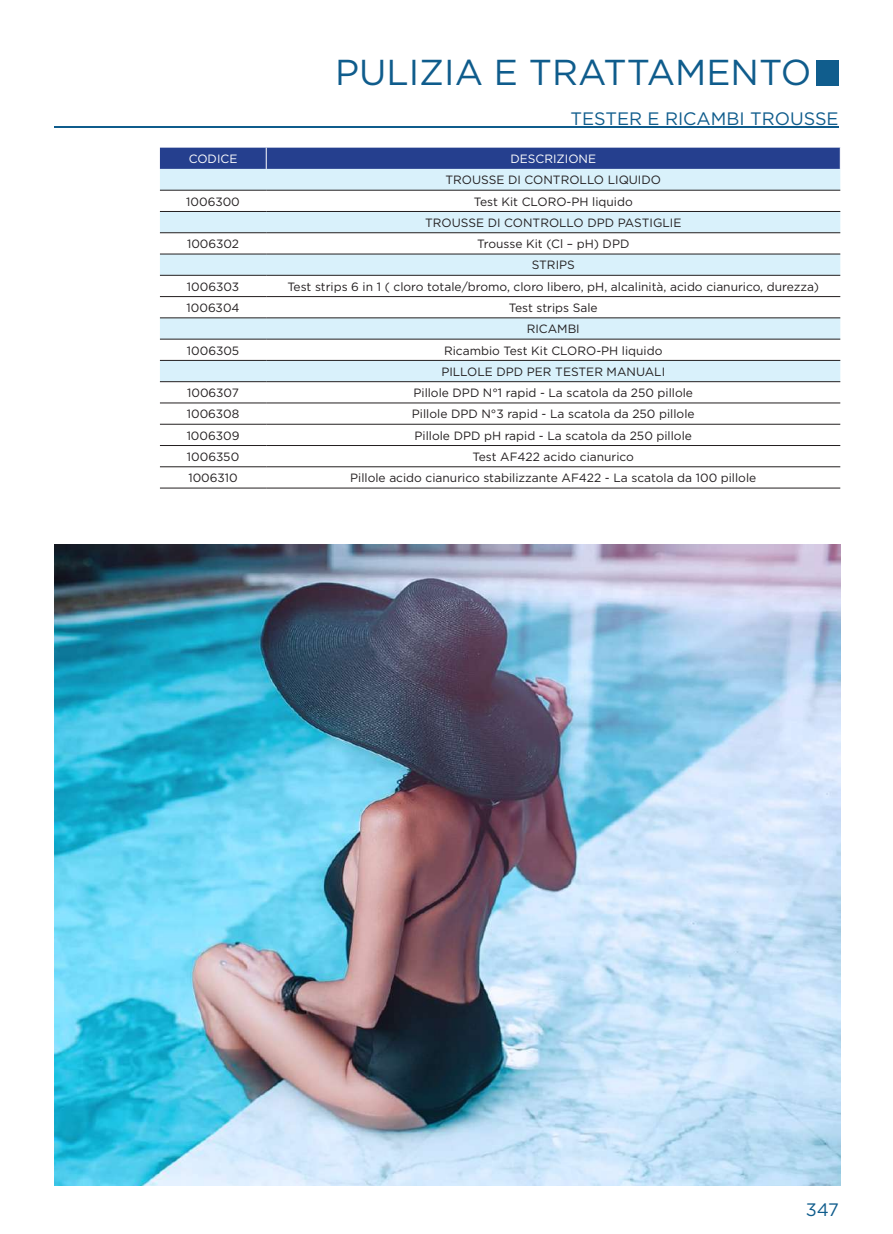
<style>
.page{position:relative;width:893px;height:1234px;background:#fff}
.page>*{position:absolute;margin:0;border:0;box-sizing:border-box;transform-origin:0 0}
.t1{font:36px "Gotham";color:#0f5c8c}
.t2{font:18px "Gotham";color:#0f5c8c}
.t3{font:12px/21.3px "Gotham";color:#231f20;text-align:center}
.t4{font:12px "Gotham";color:#fff}
</style>
<div class="page">
<hr style="left:54px;top:126px;width:785px;height:1px;background:#0f5c8c">
<div style="left:816px;top:60px;width:23px;height:25px;background:#105d8d"></div>
<img style="left:54px;top:544px;width:787px;height:641px">
<svg style="left:160px;top:169px;width:680px;height:212px;fill:#d9f1fb"></svg>
<div style="left:160px;top:148px;width:681px;height:21px;background:#253f8e"></div>
<hr style="left:160px;top:190px;width:106px;height:1px;background:#231f20">
<hr style="left:266px;top:190px;width:574px;height:1px;background:#231f20">
<hr style="left:160px;top:211px;width:106px;height:1px;background:#231f20">
<hr style="left:266px;top:211px;width:574px;height:1px;background:#231f20">
<hr style="left:160px;top:232px;width:106px;height:1px;background:#231f20">
<hr style="left:266px;top:232px;width:574px;height:1px;background:#231f20">
<hr style="left:160px;top:254px;width:106px;height:1px;background:#231f20">
<hr style="left:266px;top:254px;width:574px;height:1px;background:#231f20">
<hr style="left:160px;top:275px;width:106px;height:1px;background:#231f20">
<hr style="left:266px;top:275px;width:574px;height:1px;background:#231f20">
<hr style="left:160px;top:296px;width:106px;height:1px;background:#231f20">
<hr style="left:266px;top:296px;width:574px;height:1px;background:#231f20">
<hr style="left:160px;top:317px;width:106px;height:1px;background:#231f20">
<hr style="left:266px;top:317px;width:574px;height:1px;background:#231f20">
<hr style="left:160px;top:339px;width:106px;height:1px;background:#231f20">
<hr style="left:266px;top:339px;width:574px;height:1px;background:#231f20">
<hr style="left:160px;top:360px;width:106px;height:1px;background:#231f20">
<hr style="left:266px;top:360px;width:574px;height:1px;background:#231f20">
<hr style="left:160px;top:381px;width:106px;height:1px;background:#231f20">
<hr style="left:266px;top:381px;width:574px;height:1px;background:#231f20">
<hr style="left:160px;top:402px;width:106px;height:1px;background:#231f20">
<hr style="left:266px;top:402px;width:574px;height:1px;background:#231f20">
<hr style="left:160px;top:424px;width:106px;height:1px;background:#231f20">
<hr style="left:266px;top:424px;width:574px;height:1px;background:#231f20">
<hr style="left:160px;top:445px;width:106px;height:1px;background:#231f20">
<hr style="left:266px;top:445px;width:574px;height:1px;background:#231f20">
<hr style="left:160px;top:466px;width:106px;height:1px;background:#231f20">
<hr style="left:266px;top:466px;width:574px;height:1px;background:#231f20">
<hr style="left:160px;top:487px;width:106px;height:1px;background:#231f20">
<hr style="left:266px;top:487px;width:574px;height:1px;background:#231f20">
<h1 class="t1" style="left:335px;top:49px;width:478px">PULIZIA E TRATTAMENTO</h1>
<h2 class="t2" style="left:570px;top:107px;width:270px">TESTER E RICAMBI TROUSSE</h2>
<p class="t4" style="left:189px;top:151px;width:50px">CODICE</p>
<p class="t4" style="left:510px;top:151px;width:87px">DESCRIZIONE</p>
<p class="t3" style="left:445px;top:169px;width:217px">TROUSSE DI CONTROLLO LIQUIDO</p>
<p class="t3" style="left:186px;top:190px;width:55px">1006300</p>
<p class="t3" style="left:425px;top:190px;width:258px">Test Kit CLORO-PH liquido<br>TROUSSE DI CONTROLLO DPD PASTIGLIE</p>
<p class="t3" style="left:187px;top:233px;width:54px">1006302</p>
<p class="t3" style="left:477px;top:233px;width:154px">Trousse Kit (Cl – pH) DPD<br>STRIPS</p>
<p class="t3" style="left:187px;top:275px;width:54px">1006303</p>
<p class="t3" style="left:287px;top:275px;width:533px">Test strips 6 in 1 ( cloro totale/bromo, cloro libero, pH, alcalinità, acido cianurico, durezza)</p>
<p class="t3" style="left:187px;top:297px;width:55px">1006304</p>
<p class="t3" style="left:509px;top:297px;width:90px">Test strips Sale<br>RICAMBI</p>
<p class="t3" style="left:187px;top:339px;width:54px">1006305</p>
<p class="t3" style="left:441px;top:339px;width:225px;text-align:left">Ricambio Test Kit CLORO-PH liquido<br>PILLOLE DPD PER TESTER MANUALI</p>
<p class="t3" style="left:187px;top:382px;width:53px">1006307</p>
<p class="t3" style="left:413px;top:382px;width:281px">Pillole DPD N°1 rapid - La scatola da 250 pillole</p>
<p class="t3" style="left:187px;top:403px;width:54px">1006308</p>
<p class="t3" style="left:412px;top:403px;width:284px">Pillole DPD N°3 rapid - La scatola da 250 pillole</p>
<p class="t3" style="left:187px;top:424px;width:54px">1006309</p>
<p class="t3" style="left:415px;top:424px;width:279px">Pillole DPD pH rapid - La scatola da 250 pillole</p>
<p class="t3" style="left:187px;top:445px;width:54px">1006350</p>
<p class="t3" style="left:472px;top:445px;width:163px">Test AF422 acido cianurico</p>
<p class="t3" style="left:188px;top:467px;width:51px">1006310</p>
<p class="t3" style="left:350px;top:467px;width:408px">Pillole acido cianurico stabilizzante AF422 - La scatola da 100 pillole</p>
<h2 class="t2" style="left:806px;top:1197px;width:35px">347</h2>
</div>
